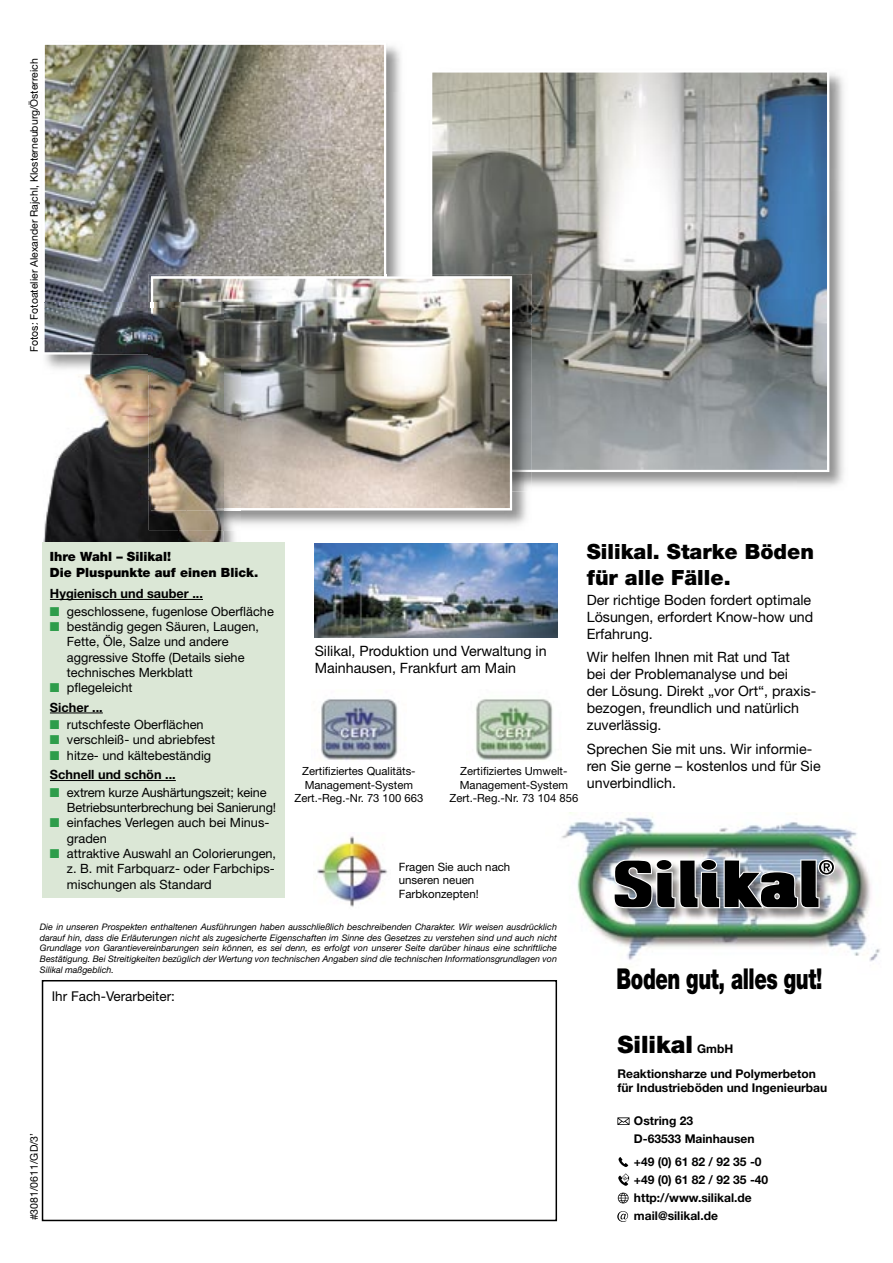
<style>
.page{position:relative;width:893px;height:1263px;background:#fff}
.page>*{position:absolute;margin:0;border:0;box-sizing:border-box;transform-origin:0 0}
.t1{font:900 28.8px "Helvetica Neue";letter-spacing:-.02em;color:#000;scale:.69 1}
.t2{font:900 24px "Helvetica Neue";color:#000}
.t3{font:900 21px/25.2px "Helvetica Neue";color:#000}
.t4{font:14.25px/17.1px "Helvetica Neue";color:#000}
.t5{font:13.5px "Helvetica Neue";color:#000}
.t6{font:12.75px/15.3px "Helvetica Neue";color:#000}
.t7{font:900 12.75px/15.3px "Helvetica Neue";color:#000}
.t8{font:700 12.75px "Helvetica Neue";color:#000}
.t9{font:700 12px/18.1px "Helvetica Neue";color:#000}
.t10{font:11.55px/13.8px "Helvetica Neue";color:#000}
.t11{font:11.25px/13.5px "Helvetica Neue";color:#000;text-align:center}
.t12{font:10.65px "Helvetica Neue";color:#000}
.t13{font:10.5px "Helvetica Neue";color:#000}
.t14{font:italic 9px/10.8px "Helvetica Neue";color:#000;text-align:justify}
.s1{color:#2e9d4b}
.s2{font-weight:700}
.s3{font-weight:700;font-size:12px}
</style>
<div class="page">
<img style="left:561px;top:812px;width:319px;height:150px">
<svg style="left:612px;top:858px;width:224px;height:51px;background:#5a5c5f"></svg>
<img style="left:317px;top:836px;width:71px;height:71px">
<img style="left:321px;top:699px;width:77px;height:61px">
<img style="left:476px;top:699px;width:77px;height:61px">
<img style="left:315px;top:543px;width:242px;height:94px">
<div style="left:42px;top:980px;width:515px;height:241px;border:2px solid #000"></div>
<img style="left:386px;top:46px;width:15px;height:46px">
<img style="left:386px;top:92px;width:15px;height:182px">
<img style="left:44px;top:44px;width:340px;height:259px">
<img style="left:829px;top:73px;width:15px;height:48px">
<img style="left:796px;top:121px;width:48px;height:366px">
<svg style="left:432px;top:72px;width:397px;height:400px;background:#959c9f"></svg>
<img style="left:240px;top:491px;width:287px;height:34px">
<img style="left:387px;top:274px;width:14px;height:2px">
<img style="left:149px;top:274px;width:235px;height:29px">
<img style="left:432px;top:274px;width:100px;height:198px">
<svg style="left:151px;top:276px;width:361px;height:234px;background:#aba59b"></svg>
<svg style="left:618px;top:1173px;width:11px;height:13px"></svg>
<svg style="left:618px;top:1193px;width:11px;height:10px"></svg>
<svg style="left:618px;top:1157px;width:10px;height:10px"></svg>
<svg style="left:617px;top:1211px;width:11px;height:11px"></svg>
<svg style="left:617px;top:1117px;width:12px;height:8px"></svg>
<img style="left:224px;top:530px;width:16px;height:13px">
<img style="left:224px;top:510px;width:16px;height:20px">
<img style="left:224px;top:308px;width:16px;height:200px">
<svg style="left:224px;top:508px;width:16px;height:2px"></svg>
<img style="left:37px;top:304px;width:1px;height:47px">
<img style="left:45px;top:303px;width:104px;height:5px">
<img style="left:153px;top:303px;width:71px;height:157px">
<svg style="left:149px;top:303px;width:4px;height:5px"></svg>
<img style="left:43px;top:374px;width:135px;height:169px">
<img style="left:178px;top:530px;width:46px;height:13px">
<img style="left:44px;top:308px;width:105px;height:66px">
<img style="left:149px;top:374px;width:37px;height:156px">
<img style="left:186px;top:510px;width:38px;height:20px">
<img style="left:149px;top:354px;width:2px;height:20px">
<img style="left:149px;top:308px;width:2px;height:44px">
<img style="left:151px;top:308px;width:36px;height:152px">
<img style="left:151px;top:460px;width:73px;height:50px">
<div style="left:43px;top:543px;width:242px;height:355px;background:#dbe7d6"></div>
<hr style="left:50px;top:599px;width:153px;height:1px;background:#000">
<hr style="left:50px;top:713px;width:53px;height:1px;background:#000">
<hr style="left:50px;top:780px;width:126px;height:1px;background:#000">
<p class="t13" style="left:28px;top:352px;width:295px;rotate:-90deg">Fotos: Fotoatelier Alexander Rajchl, Klosterneuburg/Österreich</p>
<h3 class="t7" style="left:50px;top:549px;width:210px">Ihre Wahl – Silikal!<br>Die Pluspunkte auf einen Blick.</h3>
<h3 class="t8" style="left:50px;top:586px;width:155px">Hygienisch und sauber ...</h3>
<h3 class="t6" style="left:50px;top:603px;width:225px"><span class="s1">■</span> geschlossene, fugenlose Ober fläche</h3>
<h3 class="t6" style="left:67px;top:618px;width:194px;text-indent:-17px"><span class="s1">■</span> beständig gegen Säuren, Laugen,<br>Fette, Öle, Salze und andere aggressive Stoffe (Details siehe technisches Merkblatt</h3>
<h3 class="t6" style="left:50px;top:678px;width:84px;line-height:19.5px"><span class="s1">■</span> pflegeleicht<br><span class="s2">Sicher ...</span></h3>
<h3 class="t6" style="left:50px;top:717px;width:155px"><span class="s1">■</span> rutschfeste Oberflächen</h3>
<h3 class="t6" style="left:50px;top:732px;width:167px"><span class="s1">■</span> verschleiß- und abriebfest</h3>
<h3 class="t6" style="left:50px;top:745px;width:163px;line-height:19.5px"><span class="s1">■</span> hitze- und kältebeständig<br><span class="s2">Schnell und schön ...</span></h3>
<h3 class="t6" style="left:67px;top:784px;width:211px;text-indent:-17px"><span class="s1">■</span> extrem kurze Aushärtungs zeit; keine<br>Betriebsunterbrechung bei Sanierung!</h3>
<h3 class="t6" style="left:67px;top:815px;width:204px;text-indent:-17px"><span class="s1">■</span> einfaches Verlegen auch bei Minus&shy;graden</h3>
<h3 class="t6" style="left:67px;top:845px;width:211px;text-align:justify;text-indent:-17px"><span class="s1">■</span> attraktive Auswahl an Colorierun gen, z. B. mit Farbquarz- oder Farb chips&shy;mischungen als Standard</h3>
<h3 class="t4" style="left:315px;top:642px;width:234px">Silikal, Produktion und Verwaltung in<br>Mainhausen, Frankfurt am Main</h3>
<p class="t11" style="left:294px;top:764px;width:130px">Zertifiziertes Qualitäts-<br>Management-System<br>Zert.-Reg.-Nr. 73 100 663</p>
<p class="t11" style="left:449px;top:764px;width:130px">Zertifiziertes Umwelt-<br>Management-System<br>Zert.-Reg.-Nr. 73 104 856</p>
<h3 class="t3" style="left:587px;top:539px;width:229px">Silikal. Starke Böden für alle Fälle.</h3>
<h3 class="t4" style="left:587px;top:591px;width:228px">Der richtige Boden fordert opti male<br>Lösungen, erfordert Know-how und<br>Erfahrung.</h3>
<h3 class="t4" style="left:587px;top:648px;width:231px">Wir helfen Ihnen mit Rat und Tat<br>bei der Problemanalyse und bei<br>der Lösung. Direkt „vor Ort“, praxis&shy;bezogen, freund lich und natürlich zuverlässig.</h3>
<h3 class="t4" style="left:587px;top:740px;width:235px">Sprechen Sie mit uns. Wir infor mie&shy;ren Sie gerne – kostenlos und für Sie unver bindlich.</h3>
<p class="t10" style="left:399px;top:859px;width:113px">Fragen Sie auch nach unseren neuen<br>Farbkonzepten!</p>
<p class="t14" style="left:40px;top:921px;width:519px">Die in unseren Prospekten enthaltenen Ausführungen haben ausschließlich beschreibenden Charakter. Wir weisen ausdrücklich darauf hin, dass die Erläuterungen nicht als zugesicherte Eigenschaften im Sinne des Gesetzes zu verstehen sind und auch nicht Grundlage von Garantievereinbarungen sein können, es sei denn, es erfolgt von unserer Seite darüber hinaus eine schriftliche Bestätigung. Bei Streitigkeiten bezüglich der Wertung von technischen Angaben sind die technischen Informationsgrundlagen von Silikal maßgeblich.</p>
<h3 class="t5" style="left:52px;top:988px;width:125px">Ihr Fach-Verarbeiter:</h3>
<h1 class="t1" style="left:617px;top:961px;width:300px">Boden gut, alles gut!</h1>
<p class="t12" style="left:28px;top:1220px;width:89px;rotate:-90deg">#3081/0611/GD/3’</p>
<h2 class="t2" style="left:617px;top:1030px;width:117px">Silikal <span class="s3">GmbH</span></h2>
<h3 class="t9" style="left:617px;top:1066px;width:211px;line-height:14.4px">Reaktionsharze und Polymerbeton für Industrieböden und Ingenieurbau</h3>
<h3 class="t9" style="left:634px;top:1111px;width:122px">Ostring 23<br>D-63533 Mainhausen</h3>
<h3 class="t9" style="left:634px;top:1152px;width:136px">+49 (0) 61 82 / 92 35 -0 +49 (0) 61 82 / 92 35 -40 http://www.silikal.de mail@silikal.de</h3>
</div>
